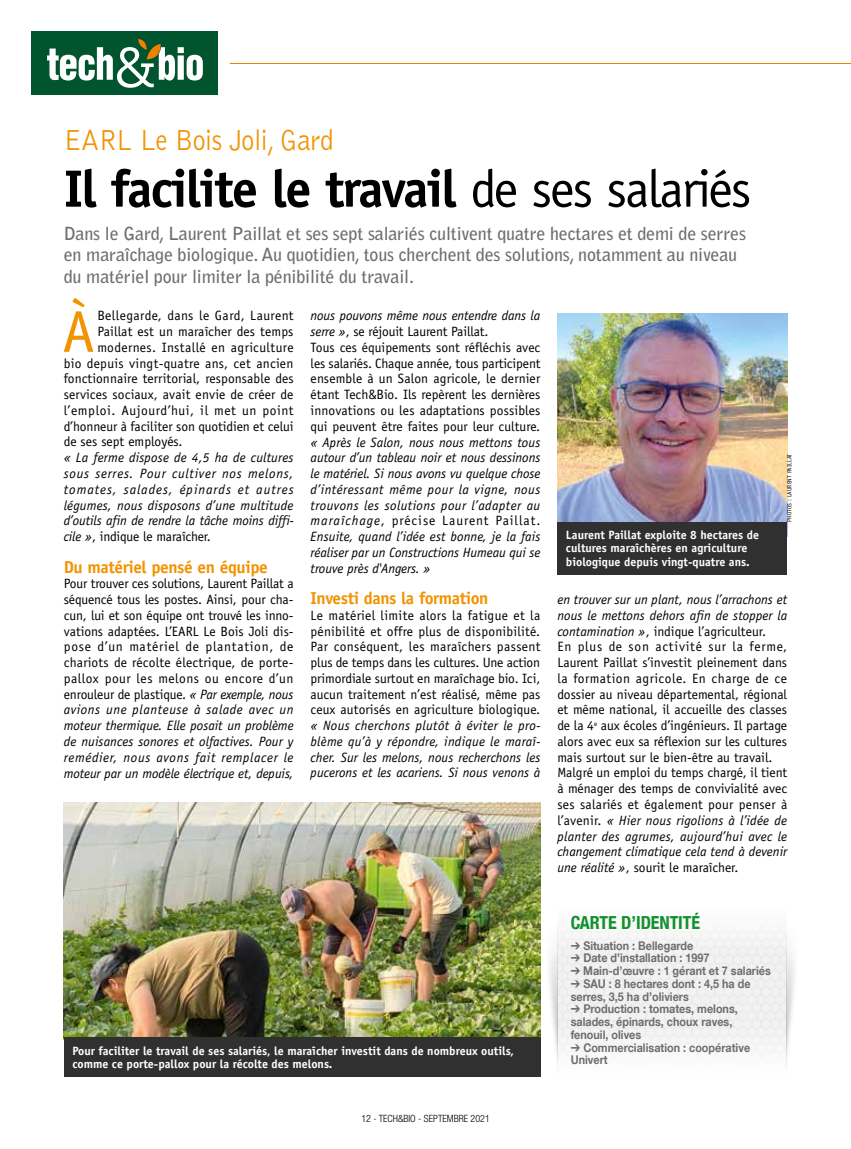
<style>
.page{position:relative;width:851px;height:1149px;background:#fff}
.page>*{position:absolute;margin:0;border:0;box-sizing:border-box;transform-origin:0 0}
.t1{font:58.95px "Officina Sans Std";color:#f29302}
.t2{font:700 52.5px "Officina Sans Std";letter-spacing:-.035em;color:#000}
.t3{font:300 30px "Bell Gothic Std";letter-spacing:-.02em;color:#f29302;scale:.9 1}
.t4{font:700 18px/21.3px "Bell Gothic Std";letter-spacing:-.01em;color:#6e6e6e}
.t5{font:700 condensed 18px "Helvetica Neue LT Com";letter-spacing:-.005em;color:#14902f}
.t6{font:700 17.25px "Officina Sans Std";letter-spacing:-.025em;color:#f29302}
.t7{font:13.5px/15.8px "Officina Sans Std";color:#000;text-align:justify}
.t8{font:italic 13.5px/15.8px "Officina Sans Std";letter-spacing:-.005em;color:#000;text-align:justify}
.t9{font:13.5px "Officina Sans Std";letter-spacing:.03em;color:#000}
.t10{font:13.5px "Officina Sans Std";letter-spacing:.025em;color:#000}
.t11{font:13.5px "Officina Sans Std";letter-spacing:.045em;color:#000}
.t12{font:700 12px/12.8px "Helvetica Neue LT Com";color:#6e6e6e;scale:.9 1}
.t13{font:700 12px/13.5px "Officina Sans Std";color:#fff}
.t14{font:300 condensed 10.05px "Helvetica Neue LT Com";color:#000}
.t15{font:6px "Officina Sans Std";letter-spacing:.01em;color:#000}
.s1{font-weight:400}
.s2{font-style:normal}
.s3{font-style:italic}
</style>
<div class="page">
<div style="left:32px;top:32px;width:186px;height:63px;background:#00552e"></div>
<svg style="left:47px;top:39px;width:156px;height:49px"></svg>
<hr style="left:230px;top:63px;width:620px;height:1px;background:#ef8209">
<img style="left:557px;top:926px;width:229px;height:139px">
<img style="left:786px;top:931px;width:9px;height:134px">
<img style="left:549px;top:950px;width:8px;height:103px">
<img style="left:557px;top:313px;width:230px;height:208px">
<img style="left:64px;top:802px;width:476px;height:235px">
<div style="left:64px;top:1037px;width:476px;height:39px;background:#2f302f"></div>
<div style="left:557px;top:521px;width:230px;height:53px;background:#2f302f"></div>
<h3 class="t3" style="left:64px;top:124px;width:301px">EARL Le Bois Joli, Gard</h3>
<h2 class="t2" style="left:64px;top:156px;width:689px">Il facilite le travail <span class="s1">de ses salariés</span></h2>
<p class="t4" style="left:64px;top:223px;width:683px">Dans le Gard, Laurent Paillat et ses sept salariés cultivent quatre hectares et demi de serres en maraîchage biologique. Au quotidien, tous cherchent des solutions, notamment au niveau du matériel pour limiter la pénibilité du travail.</p>
<h1 class="t1" style="left:62px;top:297px;width:34px">À</h1>
<p class="t9" style="left:97px;top:308px;width:198px">Bellegarde, dans le Gard, Laurent</p>
<p class="t7" style="left:97px;top:323px;width:198px">Paillat est un maraîcher des temps</p>
<p class="t9" style="left:97px;top:339px;width:198px">modernes. Installé en agriculture</p>
<p class="t10" style="left:64px;top:355px;width:231px">bio depuis vingt-quatre ans, cet ancien</p>
<p class="t7" style="left:64px;top:371px;width:231px">fonctionnaire territorial, responsable des</p>
<p class="t7" style="left:64px;top:386px;width:231px">services sociaux, avait envie de créer de</p>
<p class="t11" style="left:64px;top:402px;width:231px">l’emploi. Aujourd’hui, il met un point</p>
<p class="t7" style="left:64px;top:418px;width:231px">d’honneur à faciliter son quotidien et celui</p>
<p class="t7" style="left:64px;top:434px;width:120px">de ses sept employés.</p>
<p class="t8" style="left:64px;top:449px;width:231px">« La ferme dispose de 4,5 ha de cultures sous serres. Pour cultiver nos melons, tomates, salades, épinards et autres légumes, nous disposons d’une multitude d’outils afin de rendre la tâche moins diffi&shy;cile »<span class="s2">, indique le maraîcher.</span></p>
<p class="t6" style="left:64px;top:555px;width:205px">Du matériel pensé en équipe</p>
<p class="t7" style="left:64px;top:575px;width:231px">Pour trouver ces solutions, Laurent Paillat a séquencé tous les postes. Ainsi, pour cha&shy;cun, lui et son équipe ont trouvé les inno&shy;vations adaptées. L’EARL Le Bois Joli dis&shy;pose d’un matériel de plantation, de chariots de récolte électrique, de porte&shy;pallox pour les melons ou encore d’un enrouleur de plastique. <span class="s3">« Par exemple, nous avions une planteuse à salade avec un moteur thermique. Elle posait un problème de nuisances sonores et olfactives. Pour y remédier, nous avons fait remplacer le moteur par un modèle électrique et, depuis,</span></p>
<p class="t7" style="left:310px;top:308px;width:231px;text-align:left"><span class="s3">nous pouvons même nous entendre dans la serre »</span>, se réjouit Laurent Paillat.<br>Tous ces équipements sont réfléchis avec les salariés. Chaque année, tous participent ensemble à un Salon agricole, le dernier étant Tech&amp;Bio. Ils repèrent les dernières innovations ou les adaptations possibles qui peuvent être faites pour leur culture.</p>
<p class="t8" style="left:310px;top:434px;width:231px">« Après le Salon, nous nous mettons tous autour d’un tableau noir et nous dessinons le matériel. Si nous avons vu quelque chose d’intéressant même pour la vigne, nous trouvons les solutions pour l’adapter au maraîchage<span class="s2">, précise Laurent Paillat.<br></span>Ensuite, quand l’idée est bonne, je la fais réaliser par un Constructions Humeau qui se trouve près d'Angers. »</p>
<p class="t6" style="left:310px;top:587px;width:179px">Investi dans la formation</p>
<p class="t7" style="left:310px;top:607px;width:231px">Le matériel limite alors la fatigue et la pénibilité et offre plus de disponibilité.<br>Par conséquent, les maraîchers passent plus de temps dans les cultures. Une action primordiale surtout en maraîchage bio. Ici, aucun traitement n’est réalisé, même pas ceux autorisés en agriculture biologique.</p>
<p class="t8" style="left:310px;top:717px;width:231px">« Nous cherchons plutôt à éviter le pro&shy;blème qu’à y répondre, indique le maraî&shy;cher. Sur les melons, nous recherchons les pucerons et les acariens. Si nous venons à</p>
<p class="t15" style="left:785px;top:521px;width:69px;rotate:-90deg">PHOTOS : LAURENT PAILLAT</p>
<p class="t13" style="left:566px;top:528px;width:195px">Laurent Paillat exploite 8 hectares de cultures maraîchères en agriculture biologique depuis vingt-quatre ans.</p>
<p class="t7" style="left:557px;top:591px;width:231px;text-align:left"><span class="s3">en trouver sur un plant, nous l’arrachons et nous le mettons dehors afin de stopper la contamination »</span>, indique l’agriculteur.<br>En plus de son activité sur la ferme, Laurent Paillat s’investit pleinement dans la formation agricole. En charge de ce dossier au niveau départemental, régional et même national, il accueille des classes de la 4<sup>e</sup> aux écoles d’ingénieurs. Il partage alors avec eux sa réflexion sur les cultures mais surtout sur le bien-être au travail.<br>Malgré un emploi du temps chargé, il tient à ménager des temps de convivialité avec ses salariés et également pour penser à l’avenir. <span class="s3">« Hier nous rigolions à l’idée de planter des agrumes, aujourd’hui avec le changement climatique cela tend à devenir une réalité »</span>, sourit le maraîcher.</p>
<p class="t13" style="left:72px;top:1043px;width:443px">Pour faciliter le travail de ses salariés, le maraîcher investit dans de nombreux outils, comme ce porte-pallox pour la récolte des melons.</p>
<p class="t14" style="left:361px;top:1112px;width:130px">12 - TECH&amp;BIO - SEPTEMBRE 2021</p>
<h3 class="t5" style="left:570px;top:911px;width:131px">CARTE D’IDENTITÉ</h3>
<p class="t12" style="left:570px;top:938px;width:138px">➔ Situation : Bellegarde</p>
<p class="t12" style="left:570px;top:951px;width:156px">➔ Date d’installation : 1997</p>
<p class="t12" style="left:570px;top:963px;width:224px">➔ Main-d’œuvre : 1 gérant et 7 salariés</p>
<p class="t12" style="left:570px;top:976px;width:201px">➔ SAU : 8 hectares dont : 4,5 ha de serres, 3,5 ha d’oliviers</p>
<p class="t12" style="left:570px;top:1002px;width:187px">➔ Production : tomates, melons, salades, épinards, choux raves, fenouil, olives</p>
<p class="t12" style="left:570px;top:1040px;width:201px">➔ Commercialisation : coopérative<br>Univert</p>
</div>
